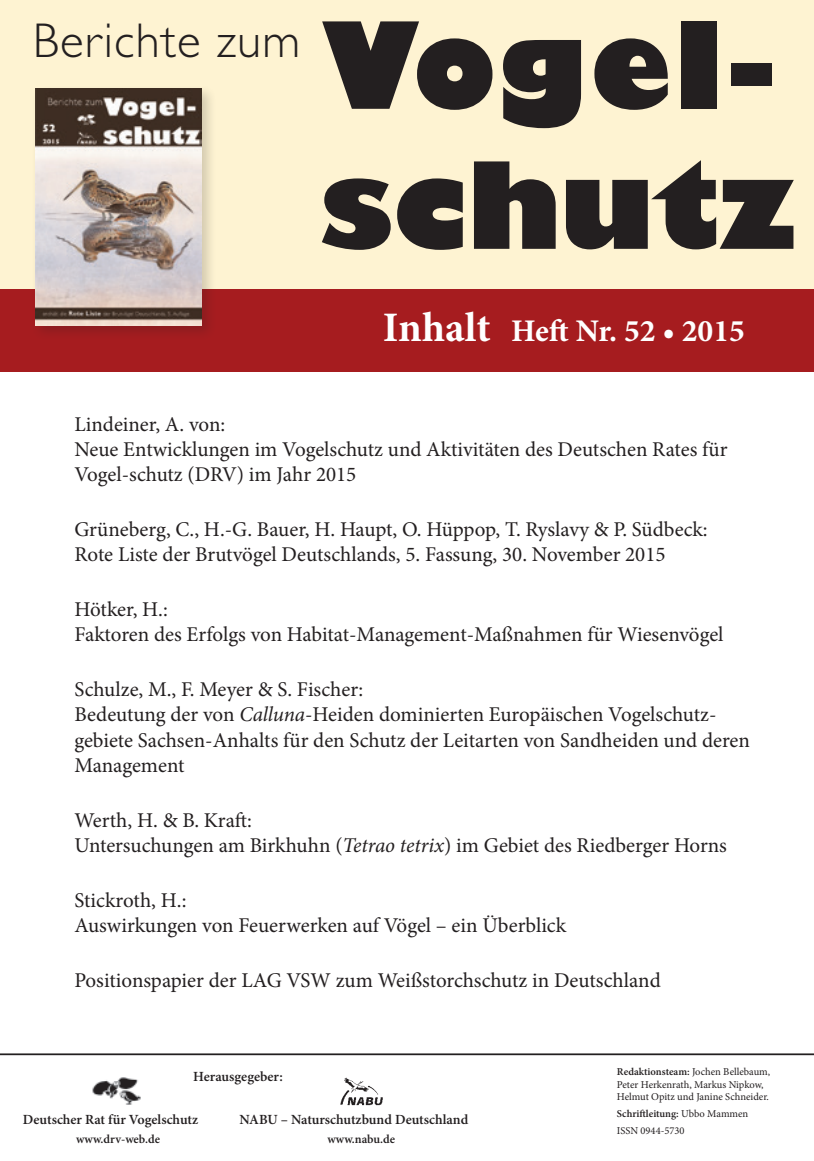
<style>
.page{position:relative;width:814px;height:1161px;background:#fff}
.page>*{position:absolute;margin:0;border:0;box-sizing:border-box;transform-origin:0 0}
.t1{font:800 117.25px/140px "Gill Sans";letter-spacing:-.01em;color:#231f20}
.t2{font:300 49px "Gill Sans";letter-spacing:.025em;color:#231f20}
.t3{font:700 31.5px "Minion Pro";color:#fff}
.t4{font:21px/25.2px "Minion Pro";letter-spacing:-.005em;color:#231f20}
.t5{font:600 14px "Minion Pro";color:#231f20}
.t6{font:600 12.25px "Minion Pro";letter-spacing:.005em;color:#231f20}
.t7{font:10.5px/12.2px "Minion Pro";letter-spacing:-.005em;color:#231f20}
.s1{font-size:42px}
.s2{font-style:italic}
.s3{font-weight:600}
</style>
<div class="page">
<svg style="left:0;top:1053px;width:814px;height:53px"></svg>
<img style="left:337px;top:1075px;width:49px;height:30px">
<img style="left:87px;top:1072px;width:62px;height:34px">
<div style="left:0;top:0;width:814px;height:355px;background:#fef3d2"></div>
<div style="left:0;top:289px;width:814px;height:82px;background:#a61c1f"></div>
<div style="left:31px;top:84px;width:185px;height:256px;background:#231f20;opacity:.2"></div>
<img style="left:36px;top:88px;width:165px;height:238px">
<h2 class="t2" style="left:33px;top:13px;width:269px">Berichte zum</h2>
<h1 class="t1" style="left:321px;top:4px;width:476px">Vogel&shy;schutz</h1>
<h3 class="t3" style="left:383px;top:309px;width:363px"><span class="s1">Inhalt</span> Heft Nr. 52 • 2015</h3>
<p class="t4" style="left:74px;top:411px;width:654px">Lindeiner, A. von:<br>Neue Entwicklungen im Vogelschutz und Aktivitäten des Deutschen Rates für<br>Vogel-schutz (DRV) im Jahr 2015</p>
<p class="t4" style="left:74px;top:517px;width:634px">Grüneberg, C., H.-G. Bauer, H. Haupt, O. Hüppop, T. Ryslavy &amp; P. Südbeck:<br>Rote Liste der Brutvögel Deutschlands, 5. Fassung, 30. November 2015</p>
<p class="t4" style="left:74px;top:597px;width:650px">Hötker, H.:<br>Faktoren des Erfolgs von Habitat-Management-Maßnahmen für Wiesenvögel</p>
<p class="t4" style="left:74px;top:677px;width:677px">Schulze, M., F. Meyer &amp; S. Fischer:<br>Bedeutung der von <span class="s2">Calluna</span>-Heiden dominierten Europäischen Vogelschutz&shy;gebiete Sachsen-Anhalts für den Schutz der Leitarten von Sandheiden und deren Management</p>
<p class="t4" style="left:74px;top:807px;width:654px">Werth, H. &amp; B. Kraft:<br>Untersuchungen am Birkhuhn (<span class="s2">Tetrao tetrix</span>) im Gebiet des Riedberger Horns</p>
<p class="t4" style="left:74px;top:888px;width:493px">Stickroth, H.:<br>Auswirkungen von Feuerwerken auf Vögel – ein Überblick</p>
<p class="t4" style="left:74px;top:968px;width:587px">Positionspapier der LAG VSW zum Weißstorchschutz in Deutschland</p>
<p class="t5" style="left:193px;top:1066px;width:91px">Herausgegeber:</p>
<p class="t5" style="left:239px;top:1110px;width:230px">NABU – Naturschutzbund Deutschland</p>
<p class="t6" style="left:327px;top:1131px;width:69px">www.nabu.de</p>
<p class="t5" style="left:23px;top:1110px;width:177px">Deutscher Rat für Vogelschutz</p>
<p class="t6" style="left:76px;top:1131px;width:85px">www.drv-web.de</p>
<p class="t7" style="left:617px;top:1066px;width:155px"><span class="s3">Redaktionsteam:</span> Jochen Bellebaum,<br>Peter Herkenrath, Markus Nipkow,<br>Helmut Opitz und Janine Schneider.</p>
<p class="t7" style="left:617px;top:1105px;width:133px;line-height:17.2px"><span class="s3">Schriftleitung:</span> Ubbo Mammen<br>ISSN 0944-5730</p>
</div>
